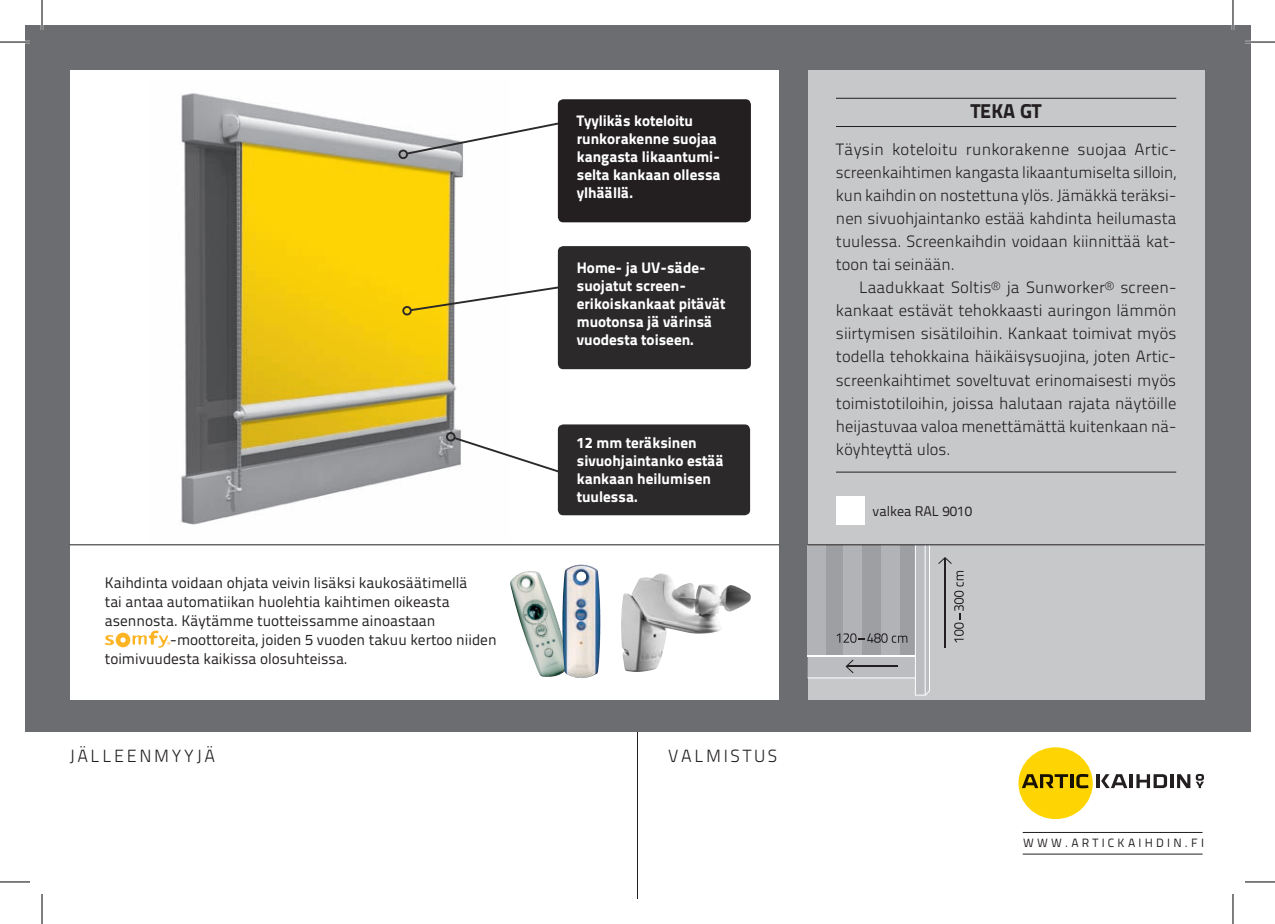
<style>
.page{position:relative;width:1275px;height:924px;background:#fff}
.page>*{position:absolute;margin:0;border:0;box-sizing:border-box;transform-origin:0 0}
.t1{font:20px "Titillium Text 14 L 999 wt";color:#231f20}
.t2{font:17.6px "Titillium Text 14 L 250 wt";letter-spacing:.15em;color:#231f20}
.t3{font:16.4px/23px "Titillium Text 14 L 250 wt";color:#231f20;text-align:justify}
.t4{font:15.2px/18px "Titillium Text 14 L 999 wt";color:#fff}
.t5{font:15.2px "Titillium Text 14 L 400 wt";color:#231f20}
.t6{font:14px "Titillium Text 14 L 400 wt";color:#231f20}
.t7{font:12px "Titillium Text 14 L 400 wt";letter-spacing:.27em;color:#231f20}
</style>
<div class="page">
<hr style="left:637px;top:729px;width:1px;height:169px;background:#231f20">
<div style="left:25px;top:25px;width:1225px;height:706px;background:#6c6d70"></div>
<hr style="left:1129px;top:773px;width:4px;height:14px;background:#231f20">
<hr style="left:1170px;top:773px;width:3px;height:14px;background:#231f20">
<svg style="left:1177px;top:774px;width:27px;height:13px"></svg>
<svg style="left:1136px;top:774px;width:31px;height:13px"></svg>
<hr style="left:1096px;top:773px;width:3px;height:14px;background:#231f20">
<svg style="left:1101px;top:774px;width:26px;height:13px"></svg>
<div style="left:1018px;top:747px;width:74px;height:71px;background:#fed503;border-radius:50%"></div>
<svg style="left:1076px;top:774px;width:12px;height:14px"></svg>
<hr style="left:1070px;top:773px;width:3px;height:14px;background:#191100">
<svg style="left:1022px;top:774px;width:46px;height:13px"></svg>
<hr style="left:1022px;top:831px;width:180px;height:1px;background:#231f20">
<hr style="left:1022px;top:853px;width:180px;height:1px;background:#231f20">
<div style="left:807px;top:70px;width:397px;height:630px;background:#c7c8ca"></div>
<div style="left:70px;top:70px;width:709px;height:630px;background:#fff"></div>
<img style="left:179px;top:93px;width:284px;height:432px">
<div style="left:558px;top:424px;width:192px;height:91px;background:#2b292a;border-radius:5px"></div>
<svg style="left:452px;top:435px;width:106px;height:39px"></svg>
<div style="left:446px;top:431px;width:10px;height:10px;border:2px solid #2b292a;border-radius:50%"></div>
<svg style="left:807px;top:545px;width:123px;height:150px"></svg>
<hr style="left:847px;top:665px;width:50px;height:1px;background:#231f20">
<hr style="left:944px;top:557px;width:1px;height:90px;background:#231f20">
<svg style="left:938px;top:557px;width:13px;height:6px"></svg>
<svg style="left:954px;top:570px;width:9px;height:72px"></svg>
<hr style="left:70px;top:544px;width:709px;height:1px;background:#231f20">
<img style="left:621px;top:573px;width:130px;height:99px">
<img style="left:510px;top:571px;width:52px;height:106px">
<img style="left:562px;top:564px;width:38px;height:113px">
<hr style="left:807px;top:544px;width:397px;height:1px;background:#231f20">
<div style="left:836px;top:496px;width:28px;height:28px;background:#fff"></div>
<hr style="left:836px;top:98px;width:340px;height:1px;background:#231f20">
<hr style="left:836px;top:126px;width:340px;height:1px;background:#231f20">
<hr style="left:836px;top:471px;width:340px;height:1px;background:#231f20">
<svg style="left:105px;top:630px;width:65px;height:17px"></svg>
<svg style="left:396px;top:120px;width:162px;height:41px"></svg>
<svg style="left:400px;top:282px;width:158px;height:34px"></svg>
<div style="left:558px;top:246px;width:193px;height:123px;background:#2b292a;border-radius:5px"></div>
<div style="left:558px;top:99px;width:193px;height:123px;background:#231f20;border-radius:5px"></div>
<hr style="left:0;top:41px;width:30px;height:2px;background:#fff">
<hr style="left:1245px;top:41px;width:30px;height:2px;background:#fff">
<hr style="left:41px;top:0;width:2px;height:30px;background:#fff">
<hr style="left:1231px;top:0;width:3px;height:30px;background:#fff">
<hr style="left:0;top:42px;width:30px;height:1px;background:#000">
<hr style="left:1245px;top:42px;width:30px;height:1px;background:#000">
<hr style="left:0;top:881px;width:30px;height:1px;background:#000">
<hr style="left:1245px;top:881px;width:30px;height:1px;background:#000">
<hr style="left:42px;top:0;width:1px;height:30px;background:#000">
<hr style="left:42px;top:893px;width:1px;height:30px;background:#000">
<hr style="left:1232px;top:0;width:1px;height:30px;background:#000">
<hr style="left:1232px;top:893px;width:1px;height:30px;background:#000">
<p class="t4" style="left:577px;top:111px;width:145px">Tyylikäs koteloitu runkorakenne suojaa kangasta likaantumi&shy;selta kankaan ollessa ylhäällä.</p>
<p class="t4" style="left:577px;top:258px;width:150px">Home- ja UV-säde&shy;suojatut screen&shy;erikoiskankaat pitävät muotonsa jä värinsä vuodesta toiseen.</p>
<p class="t5" style="left:105px;top:573px;width:364px">kaihdinta voidaan ohjata veivin lisäksi kaukosäätimellä</p>
<p class="t5" style="left:105px;top:592px;width:346px">tai antaa automatiikan huolehtia kaihtimen oikeasta</p>
<p class="t5" style="left:105px;top:611px;width:332px">asennosta. käytämme tuotteissamme ainoastaan</p>
<p class="t5" style="left:170px;top:630px;width:328px">-moottoreita, joiden 5 vuoden takuu kertoo niiden</p>
<p class="t5" style="left:105px;top:649px;width:244px">toimivuudesta kaikissa olosuhteissa.</p>
<p class="t4" style="left:577px;top:433px;width:149px">12 mm teräksinen sivuohjaintanko estää kankaan heilumisen tuulessa.</p>
<p class="t2" style="left:69px;top:745px;width:147px">JÄLLEENMYYJÄ</p>
<p class="t2" style="left:668px;top:745px;width:111px">VALMisTUs</p>
<p class="t1" style="left:970px;top:98px;width:72px">TEKA GT</p>
<p class="t3" style="left:836px;top:138px;width:342px">Täysin koteloitu runkorakenne suojaa Artic&shy;screenkaihtimen kangasta likaantumiselta silloin, kun kaihdin on nostettuna ylös. Jämäkkä teräksi&shy;nen sivuohjaintanko estää kahdinta heilumasta tuulessa. screenkaihdin voidaan kiinnittää kat&shy;toon tai seinään.</p>
<p class="t3" style="left:836px;top:276px;width:342px;text-indent:23px">Laadukkaat soltis® ja sunworker® screen&shy;kankaat estävät tehokkaasti auringon lämmön siirtymisen sisätiloihin. Kankaat toimivat myös todella tehokkaina häikäisysuojina, joten Artic&shy;screenkaihtimet soveltuvat erinomaisesti myös toimistotiloihin, joissa halutaan rajata näytöille heijastuvaa valoa menettämättä kuitenkaan nä&shy;köyhteyttä ulos.</p>
<p class="t6" style="left:872px;top:502px;width:101px">valkea raL 9010</p>
<p class="t7" style="left:1023px;top:835px;width:182px">www.artickaihdin.fi</p>
</div>
